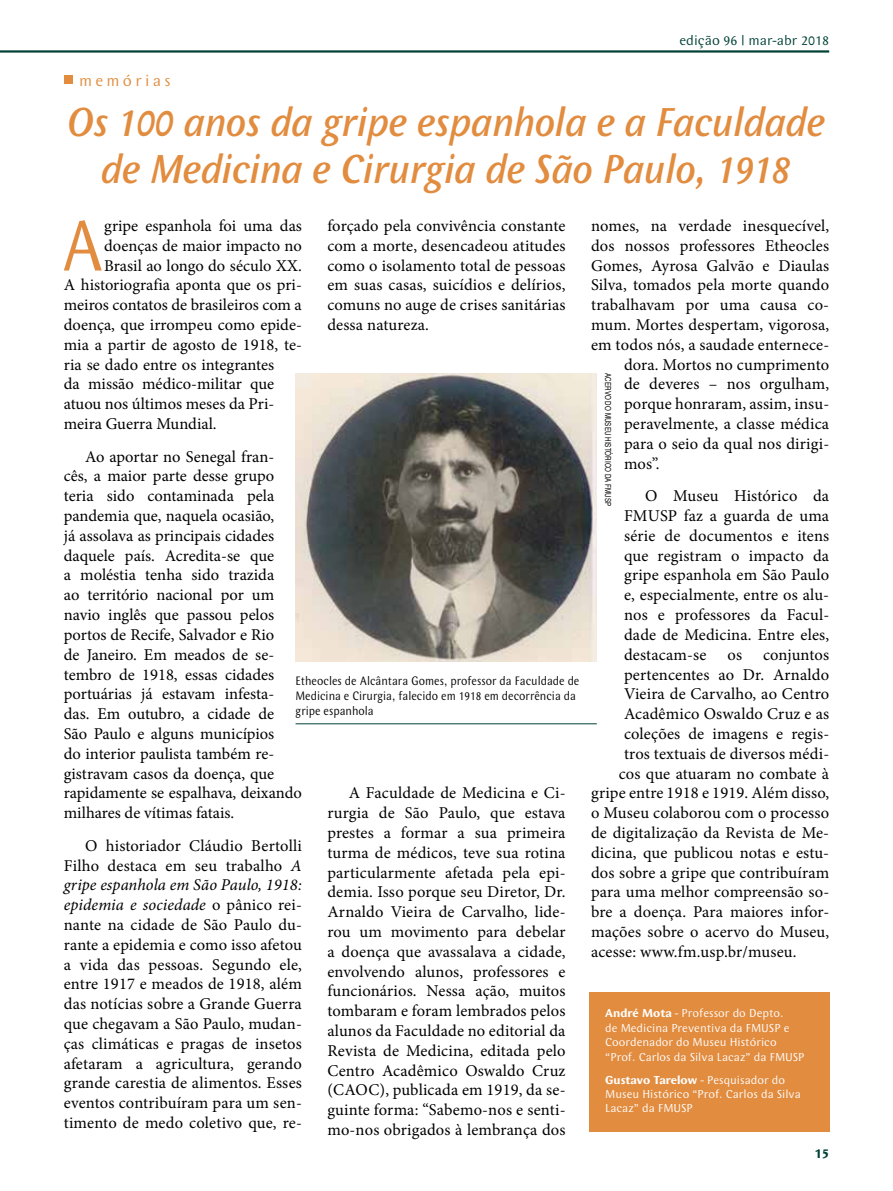
<style>
.page{position:relative;width:893px;height:1191px;background:#fff}
.page>*{position:absolute;margin:0;border:0;box-sizing:border-box;transform-origin:0 0}
.t1{font:75.9px "Wunderlich Normal";color:#e28c3f;scale:.9 1}
.t2{font:italic 500 42px/46.5px "Wunderlich";letter-spacing:-.01em;color:#e28c3f;text-align:center;scale:.9 1}
.t3{font:16.5px/19.8px "Minion Pro";letter-spacing:.005em;color:#000;text-align:justify}
.t4{font:16.5px "Wunderlich Normal";letter-spacing:.2em;color:#e28c3f}
.t5{font:14.25px "Wunderlich";color:#004136}
.t6{font:700 14.25px "Wunderlich";color:#004136}
.t7{font:12.75px/15px "Wunderlich";color:#000;scale:.9 1}
.t8{font:12px/14.4px "Wunderlich";color:#fff}
.t9{font:8.25px "Helvetica";letter-spacing:.01em;color:#000;scale:.75 1}
.s1{font-style:italic}
.s2{font-weight:700}
</style>
<div class="page">
<div style="left:64px;top:75px;width:9px;height:9px;background:#e28c3f"></div>
<hr style="left:0;top:50px;width:829px;height:3px;background:#004136">
<hr style="left:296px;top:723px;width:301px;height:1px;background:#004136">
<div style="left:589px;top:992px;width:240px;height:139px;background:#e28c3f"></div>
<img style="left:296px;top:373px;width:300px;height:288px">
<p class="t5" style="left:679px;top:33px;width:151px">edição 96 | mar-abr 2018</p>
<p class="t4" style="left:79px;top:71px;width:93px">memórias</p>
<h2 class="t2" style="left:67px;top:99px;width:844px">Os 100 anos da gripe espanhola e a Faculdade de Medicina e Cirurgia de São Paulo, 1918</h2>
<h1 class="t1" style="left:61px;top:203px;width:50px">A</h1>
<p class="t3" style="left:104px;top:216px;width:199px">gripe espanhola foi uma das</p>
<p class="t3" style="left:327px;top:216px;width:240px">forçado pela convivência constante com a morte, desencadeou atitudes como o isolamento total de pessoas em suas casas, suicídios e delírios, comuns no auge de crises sanitárias dessa natureza.</p>
<p class="t3" style="left:104px;top:236px;width:199px">doenças de maior impacto no</p>
<p class="t3" style="left:104px;top:255px;width:199px">Brasil ao longo do século XX.</p>
<p class="t3" style="left:64px;top:275px;width:240px">A historiografia aponta que os pri-</p>
<p class="t3" style="left:64px;top:295px;width:240px">meiros contatos de brasileiros com a</p>
<p class="t3" style="left:64px;top:315px;width:240px">doença, que irrompeu como epide-</p>
<p class="t3" style="left:64px;top:335px;width:240px">mia a partir de agosto de 1918, te-</p>
<p class="t3" style="left:64px;top:354px;width:212px">ria se dado entre os integrantes</p>
<p class="t3" style="left:64px;top:374px;width:212px">da missão médico-militar que</p>
<p class="t3" style="left:64px;top:394px;width:212px">atuou nos últimos meses da Pri-</p>
<p class="t3" style="left:64px;top:414px;width:154px">meira Guerra Mundial.</p>
<p class="t3" style="left:64px;top:446px;width:240px;text-align:left;text-indent:21px">Ao aportar no Senegal fran&shy;cês, a maior parte desse grupo teria sido contaminada pela pandemia que, naquela ocasião,<br>já assolava as principais cidades daquele país. Acredita-se que<br>a moléstia tenha sido trazida<br>ao território nacional por um navio inglês que passou pelos portos de Recife, Salvador e Rio<br>de Janeiro. Em meados de se&shy;tembro de 1918, essas cidades portuárias já estavam infesta&shy;das. Em outubro, a cidade de<br>São Paulo e alguns municípios<br>do interior paulista também re&shy;gistravam casos da doença, que rapidamente se espalhava, deixando milhares de vítimas fatais.</p>
<p class="t3" style="left:64px;top:835px;width:240px;text-indent:21px">O historiador Cláudio Bertolli Filho destaca em seu trabalho <span class="s1">A gripe espanhola em São Paulo, 1918: epidemia e sociedade</span> o pânico rei&shy;nante na cidade de São Paulo du&shy;rante a epidemia e como isso afetou a vida das pessoas. Segundo ele, entre 1917 e meados de 1918, além das notícias sobre a Grande Guerra que chegavam a São Paulo, mudan&shy;ças climáticas e pragas de insetos afetaram a agricultura, gerando grande carestia de alimentos. Esses eventos contribuíram para um sen&shy;timento de medo coletivo que, re-</p>
<p class="t7" style="left:296px;top:673px;width:317px">Etheocles de Alcântara Gomes, professor da Faculdade de<br>Medicina e Cirurgia, falecido em 1918 em decorrência da gripe espanhola</p>
<p class="t3" style="left:327px;top:783px;width:240px;text-indent:21px">A Faculdade de Medicina e Ci&shy;rurgia de São Paulo, que estava prestes a formar a sua primeira turma de médicos, teve sua rotina particularmente afetada pela epi&shy;demia. Isso porque seu Diretor, Dr.<br>Arnaldo Vieira de Carvalho, lide&shy;rou um movimento para debelar a doença que avassalava a cidade, envolvendo alunos, professores e funcionários. Nessa ação, muitos tombaram e foram lembrados pelos alunos da Faculdade no editorial da Revista de Medicina, editada pelo Centro Acadêmico Oswaldo Cruz (CAOC), publicada em 1919, da se&shy;guinte forma: “Sabemo-nos e senti&shy;mo-nos obrigados à lembrança dos</p>
<p class="t3" style="left:591px;top:216px;width:240px">nomes, na verdade inesquecível,</p>
<p class="t3" style="left:591px;top:236px;width:240px">dos nossos professores Etheocles</p>
<p class="t3" style="left:591px;top:255px;width:240px">Gomes, Ayrosa Galvão e Diaulas</p>
<p class="t3" style="left:591px;top:275px;width:240px">Silva, tomados pela morte quando</p>
<p class="t3" style="left:591px;top:295px;width:240px">trabalhavam por uma causa co-</p>
<p class="t3" style="left:591px;top:315px;width:240px">mum. Mortes despertam, vigorosa,</p>
<p class="t3" style="left:591px;top:335px;width:240px">em todos nós, a saudade enternece-</p>
<p class="t3" style="left:624px;top:354px;width:207px">dora. Mortos no cumprimento</p>
<p class="t3" style="left:624px;top:374px;width:207px">de deveres – nos orgulham,</p>
<p class="t3" style="left:624px;top:394px;width:207px">porque honraram, assim, insu-</p>
<p class="t3" style="left:624px;top:414px;width:207px">peravelmente, a classe médica</p>
<p class="t3" style="left:624px;top:434px;width:207px">para o seio da qual nos dirigi-</p>
<p class="t3" style="left:624px;top:453px;width:37px">mos”.</p>
<p class="t3" style="left:624px;top:486px;width:207px;text-indent:21px">O Museu Histórico da FMUSP faz a guarda de uma série de documentos e itens que registram o impacto da gripe espanhola em São Paulo e, especialmente, entre os alu&shy;nos e professores da Facul&shy;dade de Medicina. Entre eles, destacam-se</p>
<p class="t9" style="left:614px;top:373px;width:178px;rotate:90deg">ACERVO DO MUSEU HISTÓRICO DA FMUSP</p>
<p class="t3" style="left:727px;top:644px;width:16px">os</p>
<p class="t3" style="left:763px;top:644px;width:68px">conjuntos</p>
<p class="t3" style="left:624px;top:664px;width:207px">pertencentes ao Dr. Arnaldo</p>
<p class="t3" style="left:624px;top:684px;width:207px">Vieira de Carvalho, ao Centro</p>
<p class="t3" style="left:624px;top:704px;width:207px">Acadêmico Oswaldo Cruz e as</p>
<p class="t3" style="left:624px;top:724px;width:207px">coleções de imagens e regis-</p>
<p class="t3" style="left:624px;top:743px;width:207px">tros textuais de diversos médi-</p>
<p class="t3" style="left:619px;top:763px;width:212px">cos que atuaram no combate à</p>
<p class="t3" style="left:591px;top:783px;width:240px">gripe entre 1918 e 1919. Além disso,</p>
<p class="t3" style="left:591px;top:803px;width:240px">o Museu colaborou com o processo</p>
<p class="t3" style="left:591px;top:823px;width:240px">de digitalização da Revista de Me-</p>
<p class="t3" style="left:591px;top:842px;width:240px">dicina, que publicou notas e estu-</p>
<p class="t3" style="left:591px;top:862px;width:240px">dos sobre a gripe que contribuíram</p>
<p class="t3" style="left:591px;top:882px;width:240px">para uma melhor compreensão so-</p>
<p class="t3" style="left:591px;top:902px;width:240px">bre a doença. Para maiores infor-</p>
<p class="t3" style="left:591px;top:922px;width:240px">mações sobre o acervo do Museu,</p>
<p class="t3" style="left:591px;top:941px;width:207px">acesse: www.fm.usp.br/museu.</p>
<p class="t8" style="left:605px;top:1006px;width:201px"><span class="s2">André Mota</span> - Professor do Depto.<br>de Medicina Preventiva da FMUSP e Coordenador do Museu Histórico “Prof. Carlos da Silva Lacaz” da FMUSP</p>
<p class="t8" style="left:605px;top:1072px;width:197px"><span class="s2">Gustavo Tarelow</span> - Pesquisador do<br>Museu Histórico “Prof. Carlos da Silva<br>Lacaz” da FMUSP</p>
<p class="t6" style="left:815px;top:1145px;width:16px">15</p>
</div>
